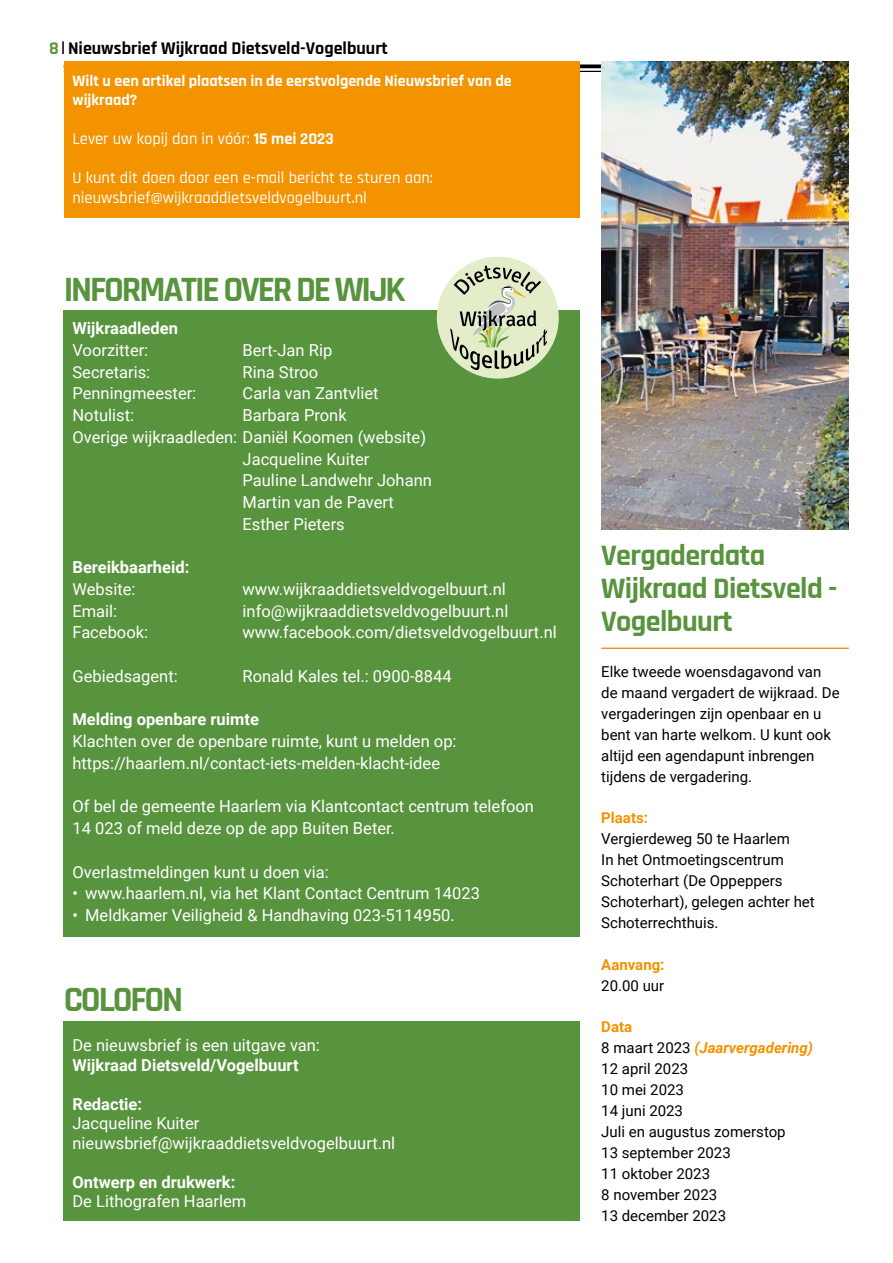
<style>
.page{position:relative;width:893px;height:1263px;background:#fff}
.page>*{position:absolute;margin:0;border:0;box-sizing:border-box;transform-origin:0 0}
.t1{font:700 36px "Rajdhani";letter-spacing:-.06em;color:#58933e}
.t2{font:700 30px/33px "Rajdhani";letter-spacing:-.02em;color:#58933e}
.t3{font:700 18px "Rajdhani";color:#000}
.t4{font:16.5px/21.8px "Roboto";color:#fff}
.t5{font:500 16.5px/19.5px "Rajdhani";color:#fff}
.t6{font:700 16.5px "Roboto";color:#fff}
.t7{font:700 16.05px/19.5px "Rajdhani";color:#fff}
.t8{font:15px/20.9px "Roboto";color:#000}
.t9{font:700 15px "Roboto";color:#f39300}
.s1{color:#58933e}
.s2{font-weight:700}
.s3{font-weight:700;color:#f39300}
.s4{font-weight:700;font-style:italic;color:#f39300}
</style>
<div class="page">
<hr style="left:64px;top:65px;width:765px;height:3px;background:#000">
<hr style="left:64px;top:71px;width:765px;height:1px;background:#000">
<svg style="left:62px;top:41px;width:2px;height:13px"></svg>
<img style="left:601px;top:61px;width:248px;height:468px">
<div style="left:64px;top:310px;width:516px;height:626px;background:#58933e"></div>
<div style="left:64px;top:61px;width:515px;height:156px;background:#f39300"></div>
<div style="left:64px;top:1021px;width:516px;height:199px;background:#58933e"></div>
<hr style="left:601px;top:647px;width:248px;height:2px;background:#f3931f">
<div style="left:437px;top:257px;width:122px;height:122px;background:#e3edc9;border-radius:50%"></div>
<svg style="left:450px;top:266px;width:97px;height:104px"></svg>
<p class="t3" style="left:49px;top:37px;width:340px"><span class="s1">8</span> Nieuwsbrief Wijkraad Dietsveld-Vogelbuurt</p>
<p class="t7" style="left:72px;top:71px;width:441px">Wilt u een artikel plaatsen in de eerstvolgende Nieuwsbrief van de wijkraad?</p>
<p class="t5" style="left:72px;top:130px;width:263px">Lever uw kopij dan in vóór: <span class="s2">15 mei 2023</span></p>
<p class="t5" style="left:72px;top:169px;width:362px">U kunt dit doen door een e-mail bericht te sturen aan: nieuwsbrief@wijkraaddietsveldvogelbuurt.nl</p>
<h1 class="t1" style="left:64px;top:267px;width:343px">INFORMATIE OVER DE WIJK</h1>
<p class="t6" style="left:72px;top:317px;width:107px">Wijkraadleden</p>
<p class="t4" style="left:72px;top:339px;width:77px">Voorzitter:</p>
<p class="t4" style="left:243px;top:339px;width:91px">Bert-Jan Rip</p>
<p class="t4" style="left:72px;top:360px;width:79px">Secretaris:</p>
<p class="t4" style="left:243px;top:360px;width:77px">Rina Stroo</p>
<p class="t4" style="left:72px;top:382px;width:125px">Penningmeester:</p>
<p class="t4" style="left:243px;top:382px;width:137px">Carla van Zantvliet</p>
<p class="t4" style="left:72px;top:404px;width:63px">Notulist:</p>
<p class="t4" style="left:243px;top:404px;width:106px">Barbara Pronk</p>
<p class="t4" style="left:72px;top:425px;width:355px">Overige wijkraadleden: Daniël Koomen (website)</p>
<p class="t4" style="left:243px;top:447px;width:128px">Jacqueline Kuiter</p>
<p class="t4" style="left:243px;top:469px;width:191px">Pauline Landwehr Johann</p>
<p class="t4" style="left:243px;top:491px;width:153px">Martin van de Pavert</p>
<p class="t4" style="left:243px;top:512px;width:104px">Esther Pieters</p>
<p class="t6" style="left:72px;top:556px;width:118px">Bereikbaarheid:</p>
<p class="t4" style="left:72px;top:578px;width:65px">Website:</p>
<p class="t4" style="left:243px;top:578px;width:265px">www.wijkraaddietsveldvogelbuurt.nl</p>
<p class="t4" style="left:72px;top:599px;width:46px">Email:</p>
<p class="t4" style="left:243px;top:599px;width:267px">info@wijkraaddietsveldvogelbuurt.nl</p>
<p class="t4" style="left:72px;top:621px;width:77px">Facebook:</p>
<p class="t4" style="left:243px;top:621px;width:316px">www.facebook.com/dietsveldvogelbuurt.nl</p>
<p class="t4" style="left:72px;top:664px;width:107px">Gebiedsagent:</p>
<p class="t4" style="left:243px;top:664px;width:211px">Ronald Kales tel.: 0900-8844</p>
<p class="t6" style="left:72px;top:708px;width:188px">Melding openbare ruimte</p>
<p class="t4" style="left:72px;top:730px;width:386px">Klachten over de openbare ruimte, kunt u melden op: https://haarlem.nl/contact-iets-melden-klacht-idee</p>
<p class="t4" style="left:72px;top:795px;width:463px">Of bel de gemeente Haarlem via Klantcontact centrum telefoon<br>14 023 of meld deze op de app Buiten Beter.</p>
<p class="t4" style="left:72px;top:860px;width:258px">Overlastmeldingen kunt u doen via:</p>
<p class="t4" style="left:72px;top:882px;width:409px">• www.haarlem.nl, via het Klant Contact Centrum 14023</p>
<p class="t4" style="left:72px;top:904px;width:384px">• Meldkamer Veiligheid &amp; Handhaving 023-5114950.</p>
<h1 class="t1" style="left:64px;top:977px;width:121px">COLOFON</h1>
<p class="t4" style="left:72px;top:1034px;width:249px">De nieuwsbrief is een uitgave van:</p>
<p class="t6" style="left:72px;top:1053px;width:228px">Wijkraad Dietsveld/Vogelbuurt</p>
<p class="t6" style="left:72px;top:1092px;width:71px">Redactie:</p>
<p class="t4" style="left:72px;top:1113px;width:324px;line-height:19.5px">Jacqueline Kuiter nieuwsbrief@wijkraaddietsveldvogelbuurt.nl</p>
<p class="t6" style="left:72px;top:1170px;width:164px">Ontwerp en drukwerk:</p>
<p class="t4" style="left:72px;top:1190px;width:175px">De Lithografen Haarlem</p>
<h2 class="t2" style="left:601px;top:539px;width:238px">Vergaderdata<br>Wijkraad Dietsveld -<br>Vogelbuurt</h2>
<p class="t8" style="left:601px;top:661px;width:240px">Elke tweede woensdagavond van de maand vergadert de wijkraad. De vergaderingen zijn openbaar en u bent van harte welkom. U kunt ook altijd een agendapunt inbrengen tijdens de vergadering.</p>
<p class="t9" style="left:601px;top:808px;width:48px">Plaats:</p>
<p class="t8" style="left:601px;top:828px;width:215px">Vergierdeweg 50 te Haarlem<br>In het Ontmoetingscentrum<br>Schoterhart (De Oppeppers<br>Schoterhart), gelegen achter het<br>Schoterrechthuis.</p>
<p class="t9" style="left:601px;top:954px;width:65px">Aanvang:</p>
<p class="t8" style="left:601px;top:974px;width:64px">20.00 uur</p>
<p class="t8" style="left:601px;top:1016px;width:213px"><span class="s3">Data<br></span>8 maart 2023 <span class="s4">(Jaarvergadering)<br></span>12 april 2023<br>10 mei 2023<br>14 juni 2023<br>Juli en augustus zomerstop<br>13 september 2023<br>11 oktober 2023<br>8 november 2023<br>13 december 2023</p>
</div>
